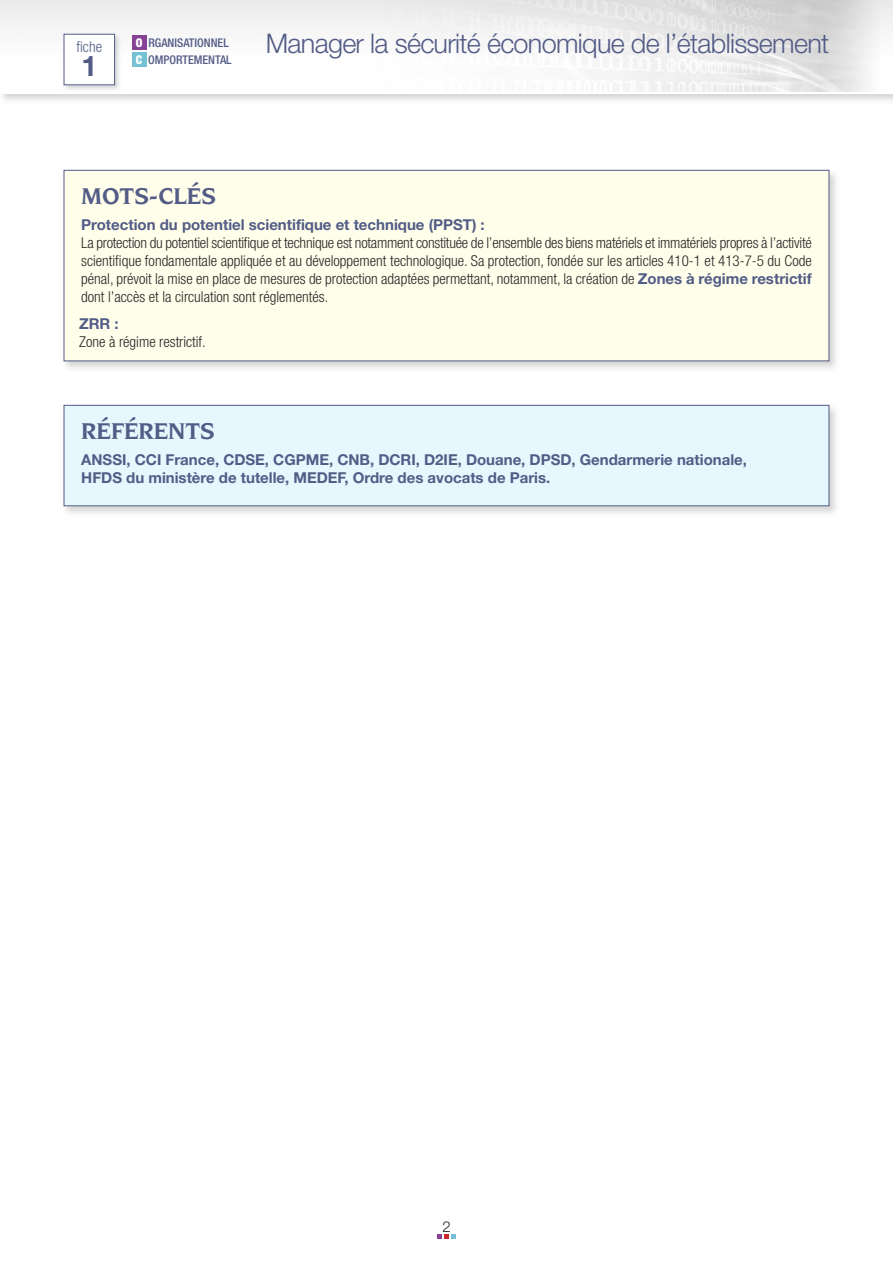
<style>
.page{position:relative;width:893px;height:1263px;background:#fff}
.page>*{position:absolute;margin:0;border:0;box-sizing:border-box;transform-origin:0 0}
.t1{font:700 28.5px "Helvetica Neue";color:#525c86}
.t2{font:300 27px "Helvetica Neue";letter-spacing:-.025em;color:#525c86}
.t3{font:700 24px "Novarese IT Cby BT";color:#525c86}
.t4{font:300 condensed 15px/18px "Helvetica Neue";color:#272627;text-align:justify}
.t5{font:700 15px/18px "Helvetica Neue";color:#525c86}
.t6{font:300 condensed 15px "Helvetica Neue";color:#525c86}
.t7{font:300 15px "Helvetica Neue";color:#272627}
.t8{font:500 condensed 12px/17.2px "Helvetica Neue";color:#525c86}
.s1{font-weight:900;color:#fff}
.s2{font-weight:700;font-stretch:normal;color:#525c86}
</style>
<div class="page">
<img style="left:0;top:0;width:893px;height:92px">
<svg style="left:437px;top:1234px;width:18px;height:5px"></svg>
<img style="left:59px;top:29px;width:67px;height:67px">
<div style="left:64px;top:34px;width:50px;height:51px;background:#fff"></div>
<div style="left:64px;top:34px;width:51px;height:51px;border:1px solid #525c86"></div>
<div style="left:132px;top:36px;width:14px;height:14px;background:#864295"></div>
<div style="left:132px;top:52px;width:14px;height:15px;background:#75c2d5"></div>
<img style="left:63px;top:404px;width:773px;height:109px">
<div style="left:64px;top:405px;width:765px;height:101px;background:#e6f7fd"></div>
<div style="left:64px;top:405px;width:765px;height:101px;border:1px solid #525c86"></div>
<img style="left:63px;top:169px;width:773px;height:200px">
<div style="left:64px;top:171px;width:765px;height:190px;background:#fffeea"></div>
<div style="left:64px;top:170px;width:765px;height:191px;border:1px solid #525c86"></div>
<p class="t6" style="left:77px;top:41px;width:27px">fiche</p>
<h1 class="t1" style="left:81px;top:56px;width:17px">1</h1>
<p class="t8" style="left:136px;top:35px;width:97px"><span class="s1">O</span> RGANISATIONNEL<br><span class="s1">C</span> OMPORTEMENTAL</p>
<h2 class="t2" style="left:266px;top:34px;width:565px">Manager la sécurité économique de l’établissement</h2>
<h3 class="t3" style="left:81px;top:186px;width:136px">MOTS-CLÉS</h3>
<p class="t5" style="left:81px;top:217px;width:405px">Protection du potentiel scientifique et technique (PPST) :</p>
<p class="t4" style="left:81px;top:235px;width:732px">La protection du potentiel scientifique et technique est notamment constituée de l’ensemble des biens matériels et immatériels propres à l’activité scientifique fondamentale appliquée et au développement technologique. Sa protection, fondée sur les articles 410-1 et 413-7-5 du Code pénal, prévoit la mise en place de mesures de protection adaptées permettant, notamment, la création de <span class="s2">Zones à régime restrictif </span>dont l’accès et la circulation sont réglementés.</p>
<p class="t5" style="left:79px;top:316px;width:41px">ZRR :</p>
<p class="t4" style="left:79px;top:333px;width:128px">Zone à régime restrictif.</p>
<h3 class="t3" style="left:81px;top:421px;width:135px">RÉFÉRENTS</h3>
<p class="t5" style="left:81px;top:452px;width:667px">ANSSI, CCI France, CDSE, CGPME, CNB, DCRI, D2IE, Douane, DPSD, Gendarmerie nationale,<br>HFDS du ministère de tutelle, MEDEF, Ordre des avocats de Paris.</p>
<p class="t7" style="left:442px;top:1221px;width:10px">2</p>
</div>
